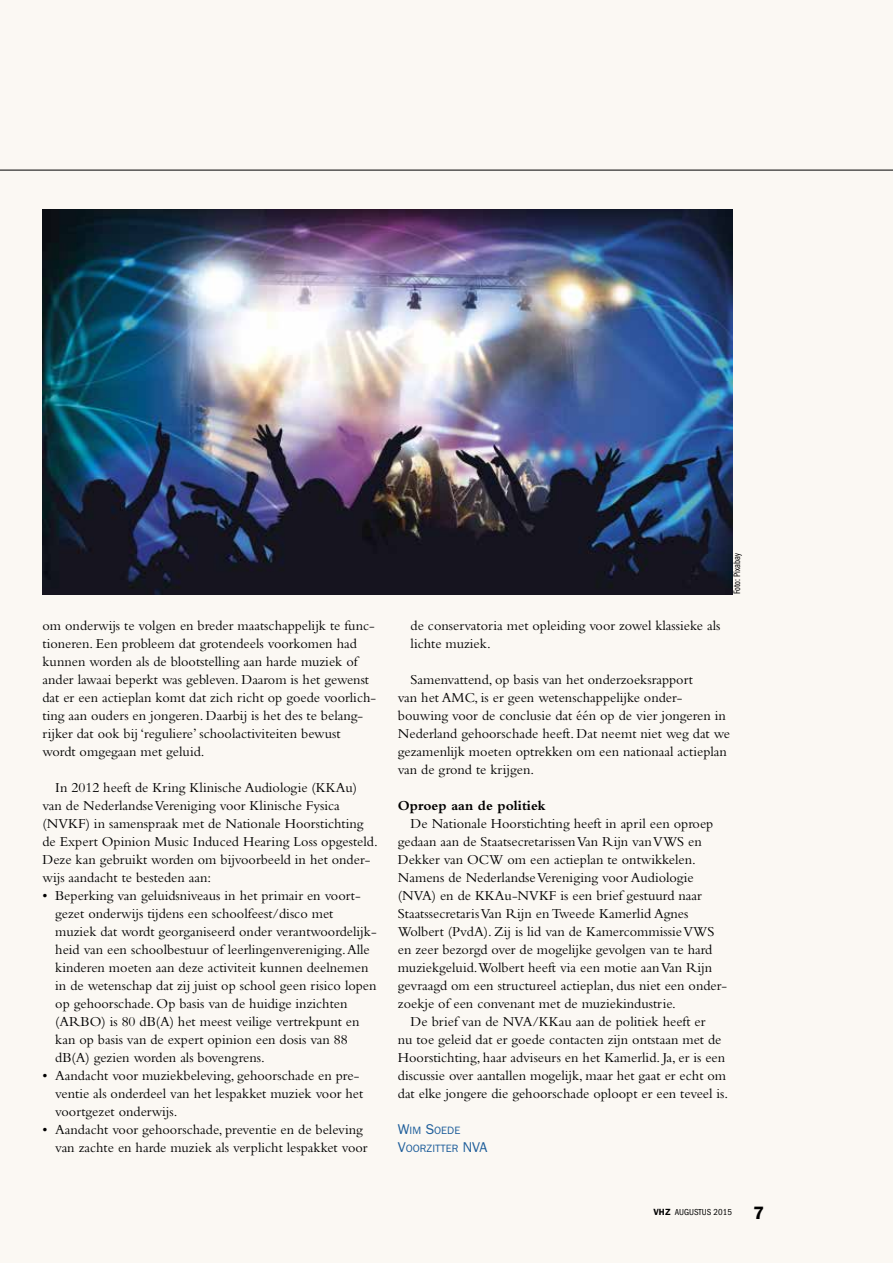
<style>
.page{position:relative;width:893px;height:1263px;background:#fbf8f3}
.page>*{position:absolute;margin:0;border:0;box-sizing:border-box;transform-origin:0 0}
.t1{font:14.25px/18px "Bembo Std";color:#000}
.t2{font:700 14.25px "Bembo Std";color:#000}
.t3{font:10.65px/18px "ITC Franklin Gothic Std";color:#1d5d9a}
.t4{font:9.75px "ITC Franklin Gothic Std Bk Cp";color:#000}
.t5{font:condensed 9px "ITC Franklin Gothic Std";color:#000}
.s1{font-size:14.25px}
.s2{font-weight:600;font-stretch:normal}
.s3{font-weight:600;font-stretch:normal;font-size:18px}
</style>
<div class="page">
<hr style="left:0;top:170px;width:893px;height:1px;background:#000">
<img style="left:43px;top:210px;width:689px;height:384px">
<p class="t1" style="left:43px;top:616px;width:335px">om onderwijs te volgen en breder maatschappelijk te func&shy;tioneren. Een probleem dat grotendeels voorkomen had kunnen worden als de blootstelling aan harde muziek of ander lawaai beperkt was gebleven. Daarom is het gewenst dat er een actieplan komt dat zich richt op goede voorlich&shy;ting aan ouders en jongeren. Daarbij is het des te belang&shy;rijker dat ook bij ‘reguliere’ schoolactiviteiten bewust wordt omgegaan met geluid.</p>
<p class="t1" style="left:43px;top:778px;width:337px;text-indent:13px">In 2012 heeft de Kring Klinische Audiologie (KKAu) van de Nederlandse Vereniging voor Klinische Fysica (NVKF) in samenspraak met de Nationale Hoorstichting de Expert Opinion Music Induced Hearing Loss opgesteld.<br>Deze kan gebruikt worden om bijvoorbeeld in het onder&shy;wijs aandacht te besteden aan:</p>
<p class="t1" style="left:55px;top:886px;width:323px;text-indent:-13px">• Beperking van geluidsniveaus in het primair en voort&shy;gezet onderwijs tijdens een schoolfeest/disco met muziek dat wordt georganiseerd onder verantwoordelijk&shy;heid van een schoolbestuur of leerlingenvereniging. Alle kinderen moeten aan deze activiteit kunnen deelnemen in de wetenschap dat zij juist op school geen risico lopen op gehoorschade. Op basis van de huidige inzichten (ARBO) is 80 dB(A) het meest veilige vertrekpunt en kan op basis van de expert opinion een dosis van 88 dB(A) gezien worden als bovengrens.</p>
<p class="t1" style="left:55px;top:1066px;width:310px;text-indent:-13px">• Aandacht voor muziekbeleving, gehoorschade en pre&shy;ventie als onderdeel van het lespakket muziek voor het voortgezet onderwijs.</p>
<p class="t1" style="left:55px;top:1120px;width:314px;text-indent:-13px">• Aandacht voor gehoorschade, preventie en de beleving van zachte en harde muziek als verplicht lespakket voor</p>
<p class="t4" style="left:732px;top:594px;width:42px;rotate:-90deg">Foto: Pixabay</p>
<p class="t1" style="left:411px;top:616px;width:311px">de conservatoria met opleiding voor zowel klassieke als lichte muziek.</p>
<p class="t1" style="left:398px;top:670px;width:334px;text-indent:13px">Samenvattend, op basis van het onderzoeksrapport<br>van het AMC, is er geen wetenschappelijke onder&shy;bouwing voor de conclusie dat één op de vier jongeren in Nederland gehoorschade heeft. Dat neemt niet weg dat we gezamenlijk moeten optrekken om een nationaal actieplan van de grond te krijgen.</p>
<p class="t2" style="left:398px;top:797px;width:149px">Oproep aan de politiek</p>
<p class="t1" style="left:411px;top:814px;width:304px">De Nationale Hoorstichting heeft in april een oproep</p>
<p class="t1" style="left:398px;top:832px;width:306px">gedaan aan de Staatsecretarissen Van Rijn van VWS en</p>
<p class="t1" style="left:398px;top:850px;width:300px">Dekker van OCW om een actieplan te ontwikkelen.</p>
<p class="t1" style="left:398px;top:868px;width:297px">Namens de Nederlandse Vereniging voor Audiologie</p>
<p class="t1" style="left:398px;top:886px;width:305px">(NVA) en de KKAu-NVKF is een brief gestuurd naar</p>
<p class="t1" style="left:398px;top:904px;width:292px">Staatssecretaris Van Rijn en Tweede Kamerlid Agnes</p>
<p class="t1" style="left:398px;top:922px;width:318px">Wolbert (PvdA). Zij is lid van de Kamercommissie VWS</p>
<p class="t1" style="left:398px;top:940px;width:316px">en zeer bezorgd over de mogelijke gevolgen van te hard</p>
<p class="t1" style="left:398px;top:958px;width:316px">muziekgeluid.Wolbert heeft via een motie aan Van Rijn</p>
<p class="t1" style="left:398px;top:976px;width:331px">gevraagd om een structureel actieplan, dus niet een onder-</p>
<p class="t1" style="left:398px;top:994px;width:280px">zoekje of een convenant met de muziekindustrie.</p>
<p class="t1" style="left:411px;top:1012px;width:296px">De brief van de NVA/KKau aan de politiek heeft er</p>
<p class="t1" style="left:398px;top:1030px;width:325px">nu toe geleid dat er goede contacten zijn ontstaan met de</p>
<p class="t1" style="left:398px;top:1048px;width:329px">Hoorstichting, haar adviseurs en het Kamerlid. Ja, er is een</p>
<p class="t1" style="left:398px;top:1066px;width:330px">discussie over aantallen mogelijk, maar het gaat er echt om</p>
<p class="t1" style="left:398px;top:1084px;width:332px">dat elke jongere die gehoorschade oploopt er een teveel is.</p>
<p class="t3" style="left:398px;top:1121px;width:64px"><span class="s1">W</span>IM <span class="s1">S</span>OEDE<br><span class="s1">V</span>OOR</p>
<p class="t3" style="left:427px;top:1139px;width:62px">ZITTER <span class="s1">NVA</span></p>
<p class="t5" style="left:635px;top:1207px;width:131px"><span class="s2">VHZ VHZ</span> AUGUSTUS 2015 <span class="s3">7</span></p>
<p class="t5" style="left:656px;top:1207px;width:59px">AUGUSTUS 2012</p>
</div>
